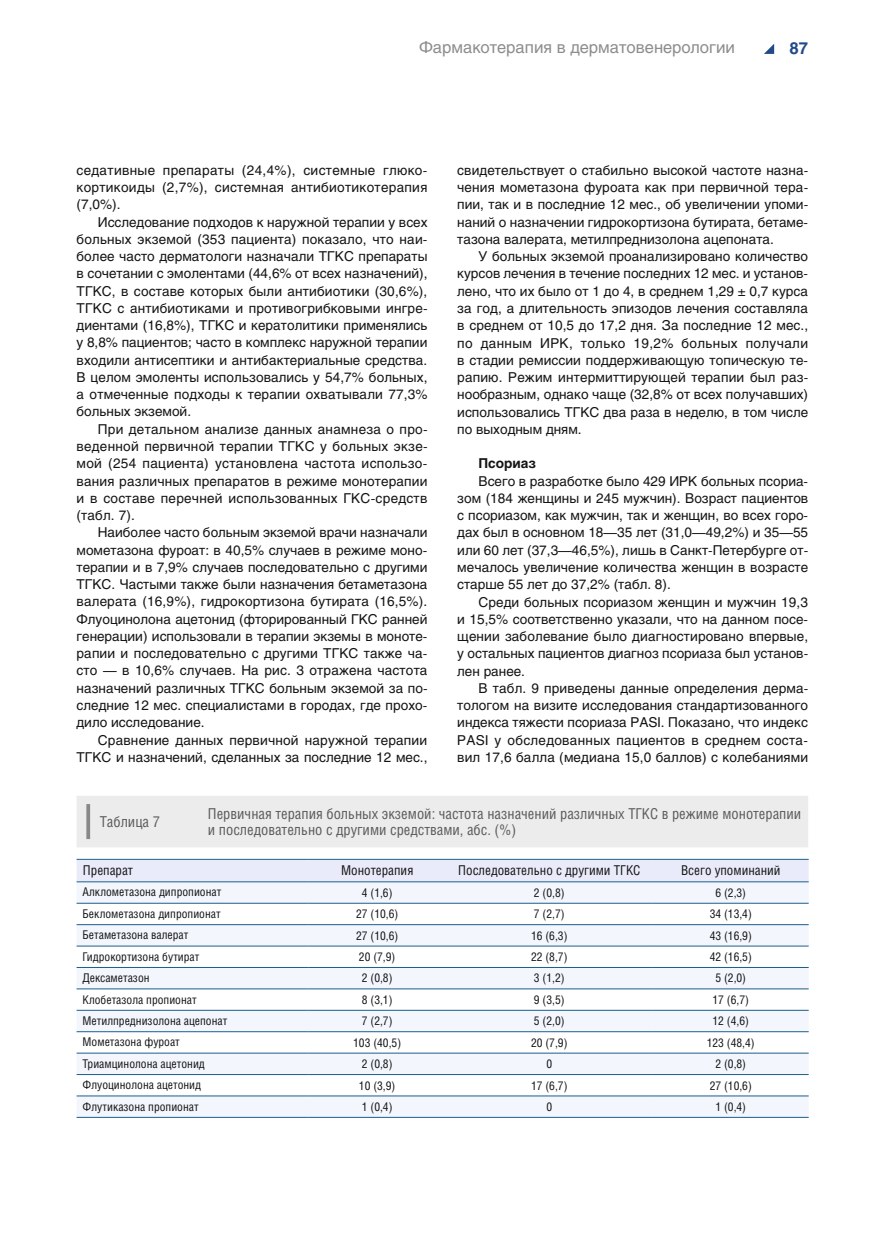
<style>
.page{position:relative;width:872px;height:1234px;background:#fff}
.page>*{position:absolute;margin:0;border:0;box-sizing:border-box;transform-origin:0 0}
.t1{font:16.5px "Helios";color:#8d8d8d}
.t2{font:700 16.5px "Helios";color:#234a88}
.t3{font:15px/16.5px "Helios Cond";color:#5b5b5a}
.t4{font:13.5px/17.2px "Helios";color:#131413;text-align:justify}
.t5{font:13.5px "Helios Cond";color:#131413}
.t6{font:700 13.5px "Helios";color:#131413}
.t7{font:12px "Helios Cond";color:#131413}
</style>
<div class="page">
<svg style="left:764px;top:44px;width:10px;height:10px"></svg>
<div style="left:77px;top:796px;width:731px;height:51px;background:#ececec"></div>
<svg style="left:86px;top:803px;width:4px;height:35px"></svg>
<div style="left:77px;top:859px;width:731px;height:22px;background:#eaebfa"></div>
<svg style="left:77px;top:882px;width:731px;height:234px;fill:#f3f6fd"></svg>
<hr style="left:77px;top:902px;width:232px;height:1px;background:#1c5e8b">
<hr style="left:309px;top:902px;width:344px;height:1px;background:#1c5e8b">
<hr style="left:653px;top:902px;width:155px;height:1px;background:#1c5e8b">
<hr style="left:77px;top:924px;width:232px;height:1px;background:#1c5e8b">
<hr style="left:309px;top:924px;width:344px;height:1px;background:#1c5e8b">
<hr style="left:653px;top:924px;width:155px;height:1px;background:#1c5e8b">
<hr style="left:77px;top:945px;width:232px;height:1px;background:#1c5e8b">
<hr style="left:309px;top:945px;width:344px;height:1px;background:#1c5e8b">
<hr style="left:653px;top:945px;width:155px;height:1px;background:#1c5e8b">
<hr style="left:77px;top:967px;width:232px;height:1px;background:#1c5e8b">
<hr style="left:309px;top:967px;width:344px;height:1px;background:#1c5e8b">
<hr style="left:653px;top:967px;width:155px;height:1px;background:#1c5e8b">
<hr style="left:77px;top:988px;width:232px;height:1px;background:#1c5e8b">
<hr style="left:309px;top:988px;width:344px;height:1px;background:#1c5e8b">
<hr style="left:653px;top:988px;width:155px;height:1px;background:#1c5e8b">
<hr style="left:77px;top:1009px;width:232px;height:1px;background:#1c5e8b">
<hr style="left:309px;top:1009px;width:344px;height:1px;background:#1c5e8b">
<hr style="left:653px;top:1009px;width:155px;height:1px;background:#1c5e8b">
<hr style="left:77px;top:1031px;width:232px;height:1px;background:#1c5e8b">
<hr style="left:309px;top:1031px;width:344px;height:1px;background:#1c5e8b">
<hr style="left:653px;top:1031px;width:155px;height:1px;background:#1c5e8b">
<hr style="left:77px;top:1052px;width:232px;height:1px;background:#1c5e8b">
<hr style="left:309px;top:1052px;width:344px;height:1px;background:#1c5e8b">
<hr style="left:653px;top:1052px;width:155px;height:1px;background:#1c5e8b">
<hr style="left:77px;top:1073px;width:232px;height:1px;background:#1c5e8b">
<hr style="left:309px;top:1073px;width:344px;height:1px;background:#1c5e8b">
<hr style="left:653px;top:1073px;width:155px;height:1px;background:#1c5e8b">
<hr style="left:77px;top:1095px;width:232px;height:1px;background:#1c5e8b">
<hr style="left:309px;top:1095px;width:344px;height:1px;background:#1c5e8b">
<hr style="left:653px;top:1095px;width:155px;height:1px;background:#1c5e8b">
<hr style="left:77px;top:1116px;width:232px;height:1px;background:#1c5e8b">
<hr style="left:309px;top:1116px;width:344px;height:1px;background:#1c5e8b">
<hr style="left:653px;top:1116px;width:155px;height:1px;background:#1c5e8b">
<hr style="left:77px;top:858px;width:232px;height:1px;background:#1c5e8b">
<hr style="left:309px;top:858px;width:344px;height:1px;background:#1c5e8b">
<hr style="left:653px;top:858px;width:155px;height:1px;background:#1c5e8b">
<hr style="left:77px;top:881px;width:232px;height:1px;background:#1c5e8b">
<hr style="left:309px;top:881px;width:344px;height:1px;background:#1c5e8b">
<hr style="left:653px;top:881px;width:155px;height:1px;background:#1c5e8b">
<p class="t1" style="left:419px;top:41px;width:317px">Фармакотерапия в дерматовенерологии</p>
<p class="t2" style="left:789px;top:39px;width:20px">87</p>
<p class="t4" style="left:77px;top:163px;width:352px">седативные препараты (24,4%), системные глюко&shy;кортикоиды (2,7%), системная антибиотикотерапия (7,0%).</p>
<p class="t4" style="left:77px;top:214px;width:352px;text-indent:21px">Исследование подходов к наружной терапии у всех больных экземой (353 пациента) показало, что наи&shy;более часто дерматологи назначали ТГКС препараты в сочетании с эмолентами (44,6% от всех назначений), ТГКС, в составе которых были антибиотики (30,6%), ТГКС с антибиотиками и противогрибковыми ингре&shy;диентами (16,8%), ТГКС и кератолитики применялись у 8,8% пациентов; часто в комплекс наружной терапии входили антисептики и антибактериальные средства.<br>В целом эмоленты использовались у 54,7% больных, а отмеченные подходы к терапии охватывали 77,3% больных экземой.</p>
<p class="t4" style="left:77px;top:421px;width:352px;text-indent:21px">При детальном анализе данных анамнеза о про&shy;веденной первичной терапии ТГКС у больных экзе&shy;мой (254 пациента) установлена частота использо&shy;вания различных препаратов в режиме монотерапии и в составе перечней использованных ГКС-средств (табл. 7).</p>
<p class="t4" style="left:77px;top:525px;width:352px;text-indent:21px">Наиболее часто больным экземой врачи назначали мометазона фуроат: в 40,5% случаев в режиме моно&shy;терапии и в 7,9% случаев последовательно с другими ТГКС. Частыми также были назначения бетаметазона валерата (16,9%), гидрокортизона бутирата (16,5%).<br>Флуоцинолона ацетонид (фторированный ГКС ранней генерации) использовали в терапии экземы в моноте&shy;рапии и последовательно с другими ТГКС также ча&shy;сто — в 10,6% случаев. На рис. 3 отражена частота назначений различных ТГКС больным экземой за по&shy;следние 12 мес. специалистами в городах, где прохо&shy;дило исследование.</p>
<p class="t4" style="left:77px;top:732px;width:352px;text-align:right">Сравнение данных первичной наружной терапии<br>ТГКС и назначений, сделанных за последние 12 мес.,</p>
<p class="t4" style="left:457px;top:163px;width:352px">свидетельствует о стабильно высокой частоте назна&shy;чения мометазона фуроата как при первичной тера&shy;пии, так и в последние 12 мес., об увеличении упоми&shy;наний о назначении гидрокортизона бутирата, бетаме&shy;тазона валерата, метилпреднизолона ацепоната.</p>
<p class="t4" style="left:457px;top:249px;width:352px;text-indent:21px">У больных экземой проанализировано количество курсов лечения в течение последних 12 мес. и установ&shy;лено, что их было от 1 до 4, в среднем 1,29 ± 0,7 курса за год, а длительность эпизодов лечения составляла в среднем от 10,5 до 17,2 дня. За последние 12 мес., по данным ИРК, только 19,2% больных получали в стадии ремиссии поддерживающую топическую те&shy;рапию. Режим интермиттирующей терапии был раз&shy;нообразным, однако чаще (32,8% от всех получавших) использовались ТГКС два раза в неделю, в том числе по выходным дням.</p>
<p class="t6" style="left:478px;top:455px;width:59px">Псориаз</p>
<p class="t4" style="left:457px;top:473px;width:352px;text-indent:21px">Всего в разработке было 429 ИРК больных псориа&shy;зом (184 женщины и 245 мужчин). Возраст пациентов с псориазом, как мужчин, так и женщин, во всех горо&shy;дах был в основном 18—35 лет (31,0—49,2%) и 35—55 или 60 лет (37,3—46,5%), лишь в Санкт-Петербурге от&shy;мечалось увеличение количества женщин в возрасте старше 55 лет до 37,2% (табл. 8).</p>
<p class="t4" style="left:457px;top:594px;width:352px;text-indent:21px">Среди больных псориазом женщин и мужчин 19,3 и 15,5% соответственно указали, что на данном посе&shy;щении заболевание было диагностировано впервые, у остальных пациентов диагноз псориаза был установ&shy;лен ранее.</p>
<p class="t4" style="left:457px;top:680px;width:352px;text-indent:21px">В табл. 9 приведены данные определения дерма&shy;тологом на визите исследования стандартизованного индекса тяжести псориаза PASI. Показано, что индекс PASI у обследованных пациентов в среднем соста&shy;вил 17,6 балла (медиана 15,0 баллов) с колебаниями</p>
<p class="t3" style="left:100px;top:814px;width:62px">Таблица 7</p>
<p class="t3" style="left:208px;top:806px;width:595px">Первичная терапия больных экземой: частота назначений различных ТГКС в режиме монотерапии и последовательно с другими средствами, абс. (%)</p>
<p class="t5" style="left:83px;top:865px;width:52px">Препарат</p>
<p class="t5" style="left:341px;top:865px;width:74px">Монотерапия</p>
<p class="t5" style="left:458px;top:865px;width:183px">Последовательно с другими ТГКС</p>
<p class="t5" style="left:681px;top:865px;width:101px">Всего упоминаний</p>
<p class="t7" style="left:83px;top:887px;width:140px">Алклометазона дипропионат</p>
<p class="t7" style="left:362px;top:887px;width:32px">4 (1,6)</p>
<p class="t7" style="left:534px;top:887px;width:32px">2 (0,8)</p>
<p class="t7" style="left:715px;top:887px;width:32px">6 (2,3)</p>
<p class="t7" style="left:83px;top:908px;width:140px">Беклометазона дипропионат</p>
<p class="t7" style="left:356px;top:909px;width:44px">27 (10,6)</p>
<p class="t7" style="left:534px;top:909px;width:32px">7 (2,7)</p>
<p class="t7" style="left:709px;top:909px;width:44px">34 (13,4)</p>
<p class="t7" style="left:83px;top:930px;width:107px">Бетаметазона валерат</p>
<p class="t7" style="left:356px;top:930px;width:44px">27 (10,6)</p>
<p class="t7" style="left:531px;top:930px;width:38px">16 (6,3)</p>
<p class="t7" style="left:709px;top:930px;width:44px">43 (16,9)</p>
<p class="t7" style="left:83px;top:951px;width:118px">Гидрокортизона бутират</p>
<p class="t7" style="left:359px;top:951px;width:38px">20 (7,9)</p>
<p class="t7" style="left:531px;top:951px;width:38px">22 (8,7)</p>
<p class="t7" style="left:709px;top:951px;width:44px">42 (16,5)</p>
<p class="t7" style="left:83px;top:972px;width:69px">Дексаметазон</p>
<p class="t7" style="left:362px;top:973px;width:32px">2 (0,8)</p>
<p class="t7" style="left:534px;top:973px;width:32px">3 (1,2)</p>
<p class="t7" style="left:715px;top:973px;width:32px">5 (2,0)</p>
<p class="t7" style="left:83px;top:994px;width:116px">Клобетазола пропионат</p>
<p class="t7" style="left:362px;top:994px;width:32px">8 (3,1)</p>
<p class="t7" style="left:534px;top:994px;width:32px">9 (3,5)</p>
<p class="t7" style="left:712px;top:994px;width:38px">17 (6,7)</p>
<p class="t7" style="left:83px;top:1015px;width:146px">Метилпреднизолона ацепонат</p>
<p class="t7" style="left:362px;top:1016px;width:32px">7 (2,7)</p>
<p class="t7" style="left:534px;top:1016px;width:32px">5 (2,0)</p>
<p class="t7" style="left:712px;top:1016px;width:38px">12 (4,6)</p>
<p class="t7" style="left:83px;top:1037px;width:99px">Мометазона фуроат</p>
<p class="t7" style="left:353px;top:1037px;width:49px">103 (40,5)</p>
<p class="t7" style="left:531px;top:1037px;width:38px">20 (7,9)</p>
<p class="t7" style="left:707px;top:1037px;width:49px">123 (48,4)</p>
<p class="t7" style="left:83px;top:1058px;width:124px">Триамцинолона ацетонид</p>
<p class="t7" style="left:362px;top:1058px;width:32px">2 (0,8)</p>
<p class="t7" style="left:546px;top:1058px;width:7px">0</p>
<p class="t7" style="left:715px;top:1058px;width:32px">2 (0,8)</p>
<p class="t7" style="left:83px;top:1079px;width:120px">Флуоцинолона ацетонид</p>
<p class="t7" style="left:359px;top:1080px;width:38px">10 (3,9)</p>
<p class="t7" style="left:531px;top:1080px;width:38px">17 (6,7)</p>
<p class="t7" style="left:709px;top:1080px;width:44px">27 (10,6)</p>
<p class="t7" style="left:83px;top:1101px;width:118px">Флутиказона пропионат</p>
<p class="t7" style="left:362px;top:1101px;width:32px">1 (0,4)</p>
<p class="t7" style="left:546px;top:1101px;width:7px">0</p>
<p class="t7" style="left:715px;top:1101px;width:32px">1 (0,4)</p>
</div>
